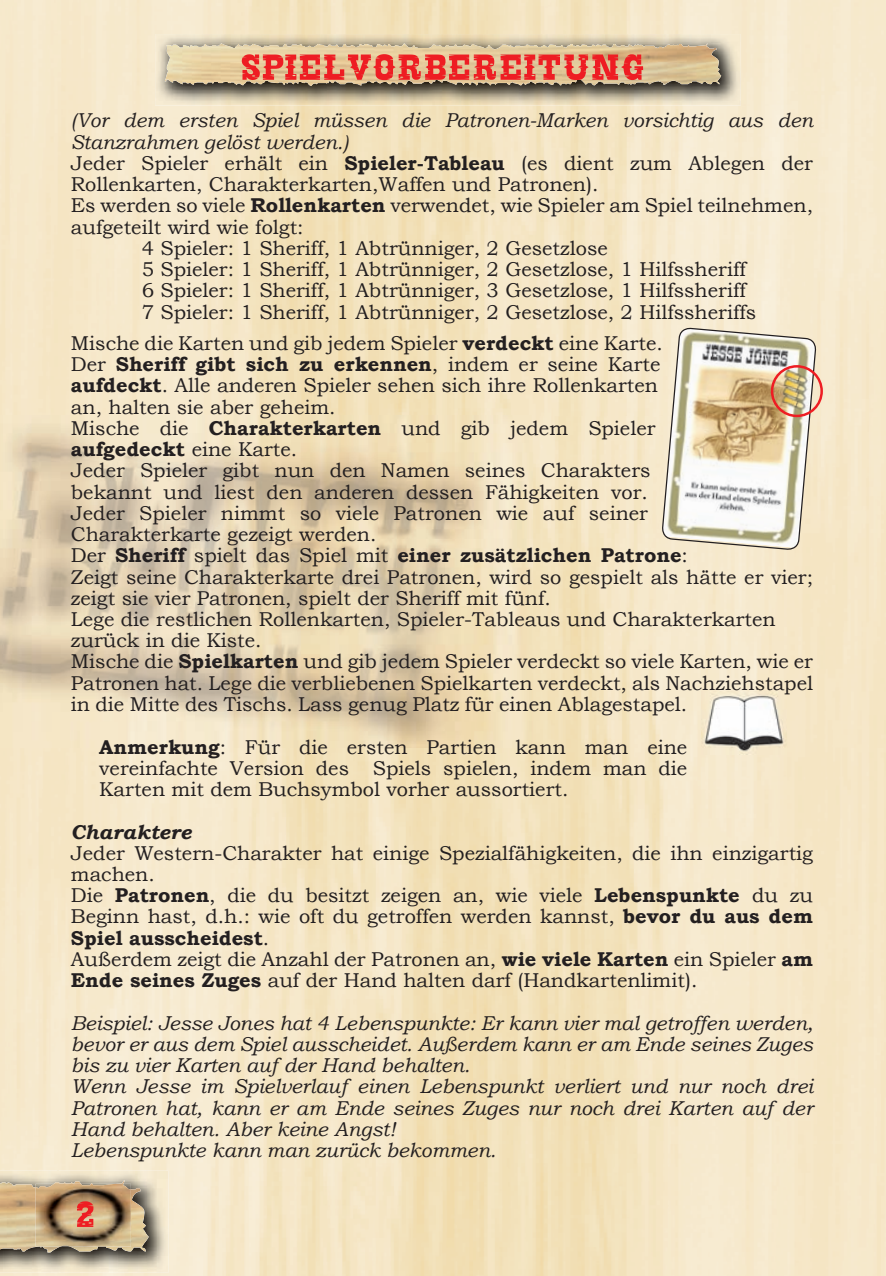
<style>
.page{position:relative;width:886px;height:1276px;background:#fff}
.page>*{position:absolute;margin:0;border:0;box-sizing:border-box;transform-origin:0 0}
.t1{font:35px "Saloon After";letter-spacing:-.025em;color:#ee1d23;scale:2.5 1}
.t2{font:20px/21.2px "Bookman Old Style";color:#231f20}
.t3{font:italic 20px/21.2px "Bookman Old Style";color:#231f20}
.t4{font:italic 700 20px "Bookman Old Style";color:#231f20}
.s1{font-weight:700}
</style>
<div class="page">
<img style="left:0;top:0;width:886px;height:416px">
<img style="left:0;top:415px;width:532px;height:333px">
<img style="left:155px;top:34px;width:586px;height:71px">
<img style="left:218px;top:43px;width:357px;height:41px">
<img style="left:701px;top:691px;width:86px;height:63px">
<svg style="left:661px;top:327px;width:156px;height:229px"></svg>
<img style="left:0;top:1170px;width:168px;height:102px">
<img style="left:0;top:1180px;width:149px;height:71px">
<img style="left:35px;top:1183px;width:96px;height:63px">
<div style="left:771px;top:365px;width:52px;height:52px;border:2px solid #ee1d23;border-radius:50%"></div>
<h1 class="t1" style="left:238px;top:54px;width:164px">SPIELVORBEREITUNG</h1>
<p class="t3" style="left:71px;top:110px;width:744px">(Vor dem ersten Spiel müssen die Patronen-Marken vorsichtig aus den</p>
<p class="t3" style="left:71px;top:131px;width:279px">Stanzrahmen gelöst werden.)</p>
<p class="t2" style="left:71px;top:152px;width:744px">Jeder Spieler erhält ein <span class="s1">Spieler-Tableau</span> (es dient zum Ablegen der</p>
<p class="t2" style="left:71px;top:173px;width:529px">Rollenkarten, Charakterkarten,Waffen und Patronen).</p>
<p class="t2" style="left:71px;top:195px;width:744px">Es werden so viele <span class="s1">Rollenkarten</span> verwendet, wie Spieler am Spiel teilnehmen,</p>
<p class="t2" style="left:71px;top:216px;width:234px">aufgeteilt wird wie folgt:</p>
<p class="t2" style="left:142px;top:237px;width:467px">4 Spieler: 1 Sheriff, 1 Abtrünniger, 2 Gesetzlose</p>
<p class="t2" style="left:142px;top:258px;width:605px">5 Spieler: 1 Sheriff, 1 Abtrünniger, 2 Gesetzlose, 1 Hilfssheriff</p>
<p class="t2" style="left:142px;top:279px;width:605px">6 Spieler: 1 Sheriff, 1 Abtrünniger, 3 Gesetzlose, 1 Hilfssheriff</p>
<p class="t2" style="left:142px;top:301px;width:616px">7 Spieler: 1 Sheriff, 1 Abtrünniger, 2 Gesetzlose, 2 Hilfssheriffs</p>
<p class="t2" style="left:71px;top:332px;width:744px">Mische die Karten und gib jedem Spieler <span class="s1">verdeckt</span> eine Karte.<br>Der <span class="s1">Sheriff gibt sich zu erkennen</span>, indem er seine Karte<br><span class="s1">aufdeckt</span>. Alle anderen Spieler sehen sich ihre Rollenkarten<br>an, halten sie aber geheim.<br>Mische die <span class="s1">Charakterkarten</span> und gib jedem Spieler<br><span class="s1">aufgedeckt</span> eine Karte.<br>Jeder Spieler gibt nun den Namen seines Charakters<br>bekannt und liest den anderen dessen Fähigkeiten vor.<br>Jeder Spieler nimmt so viele Patronen wie auf seiner<br>Charakterkarte gezeigt werden.<br>Der <span class="s1">Sheriff</span> spielt das Spiel mit <span class="s1">einer zusätzlichen Patrone</span>:<br>Zeigt seine Charakterkarte drei Patronen, wird so gespielt als hätte er vier; zeigt sie vier Patronen, spielt der Sheriff mit fünf.<br>Lege die restlichen Rollenkarten, Spieler-Tableaus und Charakterkarten zurück in die Kiste.<br>Mische die <span class="s1">Spielkarten</span> und gib jedem Spieler verdeckt so viele Karten, wie er Patronen hat. Lege die verbliebenen Spielkarten verdeckt, als Nachziehstapel in die Mitte des Tischs. Lass genug Platz für einen Ablagestapel.</p>
<p class="t2" style="left:99px;top:736px;width:590px;text-align:justify"><span class="s1">Anmerkung</span>: Für die ersten Partien kann man eine vereinfachte Version des Spiels spielen, indem man die Karten mit dem Buchsymbol vorher aussortiert.</p>
<p class="t4" style="left:71px;top:819px;width:122px">Charaktere</p>
<p class="t2" style="left:71px;top:842px;width:744px">Jeder Western-Charakter hat einige Spezialfähigkeiten, die ihn einzigartig machen.<br>Die <span class="s1">Patronen</span>, die du besitzt zeigen an, wie viele <span class="s1">Lebenspunkte</span> du zu Beginn hast, d.h.: wie oft du getroffen werden kannst, <span class="s1">bevor du aus dem Spiel ausscheidest</span>.<br>Außerdem zeigt die Anzahl der Patronen an, <span class="s1">wie viele Karten</span> ein Spieler <span class="s1">am Ende seines Zuges</span> auf der Hand halten darf (Handkartenlimit).</p>
<p class="t3" style="left:71px;top:1012px;width:744px">Beispiel: Jesse Jones hat 4 Lebenspunkte: Er kann vier mal getroffen werden, bevor er aus dem Spiel ausscheidet. Außerdem kann er am Ende seines Zuges bis zu vier Karten auf der Hand behalten.<br>Wenn Jesse im Spielverlauf einen Lebenspunkt verliert und nur noch drei Patronen hat, kann er am Ende seines Zuges nur noch drei Karten auf der Hand behalten. Aber keine Angst!<br>Lebenspunkte kann man zurück bekommen.</p>
<h1 class="t1" style="left:74px;top:1201px;width:11px">2</h1>
</div>
